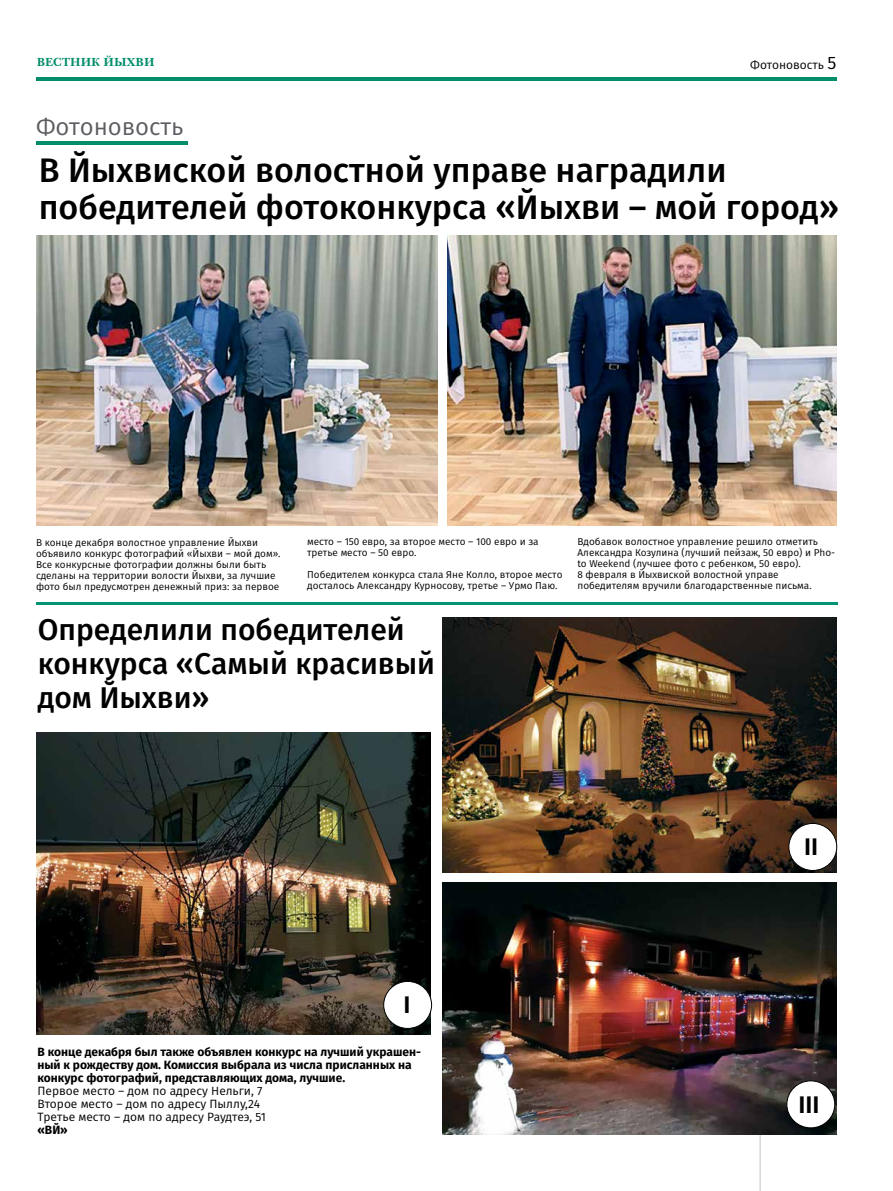
<style>
.page{position:relative;width:893px;height:1191px;background:#fff}
.page>*{position:absolute;margin:0;border:0;box-sizing:border-box;transform-origin:0 0}
.t1{font:500 34px/36.7px "Fira Sans";color:#000}
.t2{font:500 30px/34px "Fira Sans";color:#000}
.t3{font:24px "Fira Sans";color:#5d5c61}
.t4{font:600 24px "Fira Sans";color:#000}
.t5{font:700 12px/13px "Fira Sans";color:#000}
.t6{font:12px/13px "Fira Sans";color:#000}
.t7{font:700 12px "Baskerville BT";color:#008d6a}
.t8{font:10px/11px "Fira Sans";color:#000}
.s1{font-size:18px}
</style>
<div class="page">
<hr style="left:36px;top:77px;width:800px;height:4px;background:#008e6a">
<hr style="left:36px;top:142px;width:151px;height:3px;background:#008e6a">
<hr style="left:760px;top:985px;width:1px;height:206px;background:#000">
<img style="left:442px;top:882px;width:394px;height:252px">
<hr style="left:36px;top:602px;width:802px;height:2px;background:#009475">
<img style="left:447px;top:235px;width:389px;height:290px">
<img style="left:442px;top:618px;width:394px;height:254px">
<img style="left:36px;top:235px;width:401px;height:290px">
<img style="left:36px;top:732px;width:394px;height:302px">
<div style="left:789px;top:823px;width:48px;height:47px;background:#fff;border-radius:50%"></div>
<div style="left:788px;top:823px;width:49px;height:48px;border:1px solid #000;border-radius:50%"></div>
<div style="left:787px;top:1080px;width:48px;height:47px;background:#fff;border-radius:50%"></div>
<div style="left:786px;top:1080px;width:49px;height:48px;border:1px solid #000;border-radius:50%"></div>
<div style="left:384px;top:981px;width:48px;height:47px;background:#fff;border-radius:50%"></div>
<div style="left:383px;top:981px;width:49px;height:48px;border:1px solid #000;border-radius:50%"></div>
<p class="t7" style="left:37px;top:53px;width:120px">ВЕСТНИК ЙЫХВИ</p>
<p class="t6" style="left:750px;top:58px;width:87px">Фотоновость <span class="s1">5</span></p>
<h3 class="t3" style="left:36px;top:108px;width:149px">Фотоновость</h3>
<h1 class="t1" style="left:39px;top:150px;width:802px">В Йыхвиской волостной управе наградили победителей фотоконкурса «Йыхви – мой город»</h1>
<p class="t8" style="left:36px;top:536px;width:246px">В конце декабря волостное управление Йыхви объявило конкурс фотографий «Йыхви – мой дом».<br>Все конкурсные фотографии должны были быть сделаны на территории волости Йыхви, за лучшие фото был предусмотрен денежный приз: за первое</p>
<p class="t8" style="left:307px;top:536px;width:233px">место – 150 евро, за второе место – 100 евро и за третье место – 50 евро.</p>
<p class="t8" style="left:307px;top:569px;width:257px">Победителем конкурса стала Яне Колло, второе место досталось Александру Курносову, третье – Урмо Паю.</p>
<h2 class="t2" style="left:38px;top:611px;width:399px">Определили победителей конкурса «Самый красивый дом Йыхви»</h2>
<p class="t8" style="left:577px;top:535px;width:259px">Вдобавок волостное управление решило отметить Александра Козулина (лучший пейзаж, 50 евро) и Pho&shy;to Weekend (лучшее фото с ребенком, 50 евро).<br>8 февраля в Йыхвиской волостной управе победителям вручили благодарственные письма.</p>
<h3 class="t4" style="left:804px;top:827px;width:16px">II</h3>
<h3 class="t4" style="left:403px;top:985px;width:9px">I</h3>
<p class="t5" style="left:37px;top:1044px;width:385px">В конце декабря был также объявлен конкурс на лучший украшен&shy;ный к рождеству дом. Комиссия выбрала из числа присланных на конкурс фотографий, представляющих дома, лучшие.</p>
<p class="t6" style="left:37px;top:1084px;width:230px">Первое место – дом по адресу Нельги, 7<br>Второе место – дом по адресу Пыллу,24<br>Третье место – дом по адресу Раудтеэ, 51</p>
<p class="t5" style="left:37px;top:1122px;width:32px">«ВЙ»</p>
<h3 class="t4" style="left:798px;top:1084px;width:23px">III</h3>
</div>
